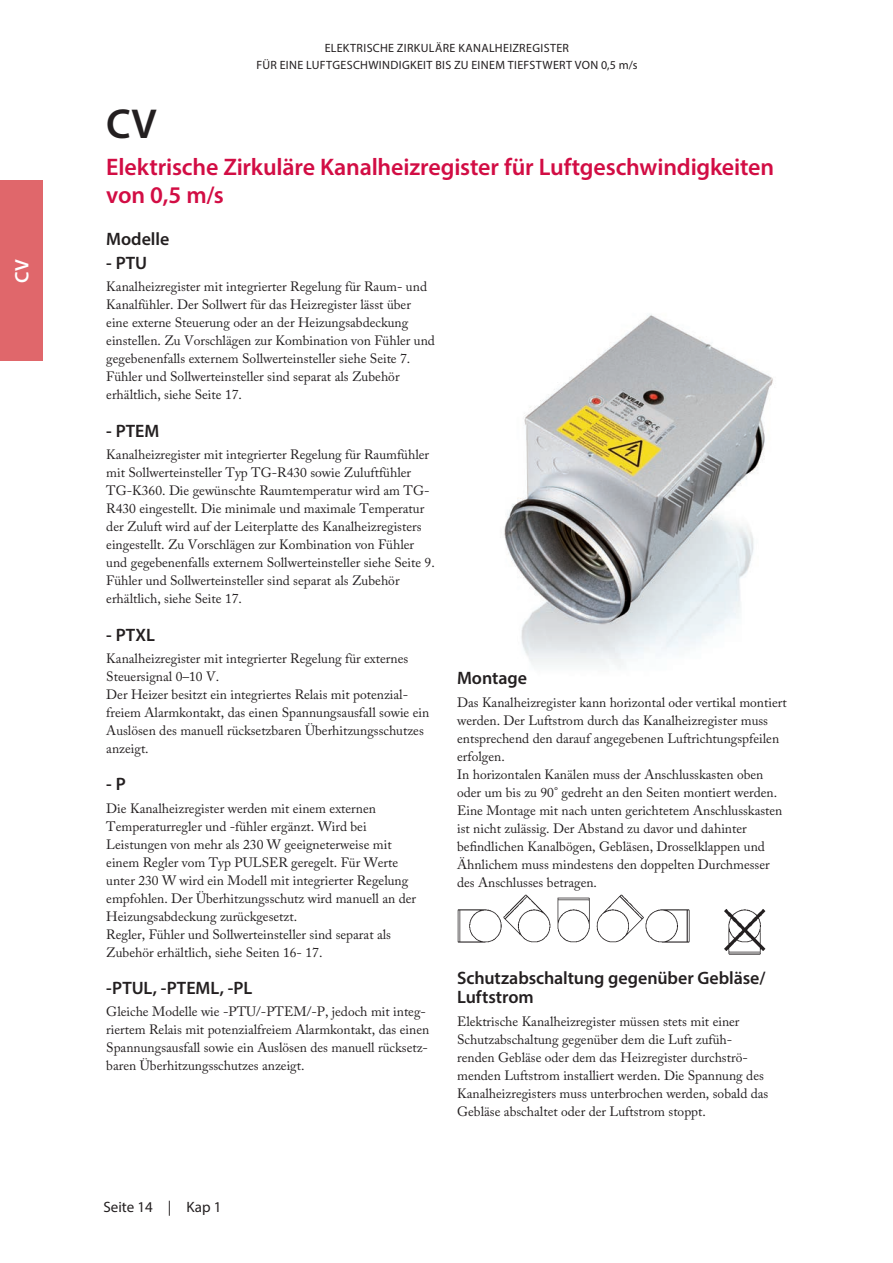
<style>
.page{position:relative;width:893px;height:1263px;background:#fff}
.page>*{position:absolute;margin:0;border:0;box-sizing:border-box;transform-origin:0 0}
.Rubrik_-_Svart{font:600 42px "Myriad Pro";color:#231f20}
.Mell2_-_Svart{font:600 24px "Myriad Pro";letter-spacing:-.005em;color:#d20d44}
.t1{font:600 19.5px "Myriad Pro";color:#fff}
.Mell_-_Svart{font:600 18px/19.5px "Myriad Pro";letter-spacing:-.005em;color:#231f20}
.t2{font:15px "Myriad Pro";color:#231f20}
.bröd{font:13.5px/18px "Adobe Caslon Pro";color:#231f20}
.TOP{font:12px "Myriad Pro";letter-spacing:.03em;color:#231f20}
</style>
<div class="page">
<img style="left:504px;top:314px;width:269px;height:354px">
<img style="left:457px;top:894px;width:308px;height:60px">
<div style="left:0;top:181px;width:43px;height:180px;background:#e0676b"></div>
<h3 class="t1" style="left:10px;top:283px;width:25px;rotate:-90deg">CV</h3>
<p class="TOP" style="left:325px;top:40px;width:246px">ELEKTRISCHE ZIRKULÄRE KANALHEIZREGISTER</p>
<p class="TOP" style="left:256px;top:57px;width:383px">FÜR EINE LUFTGESCHWINDIGKEIT BIS ZU EINEM TIEFSTWERT VON 0,5 m/s</p>
<p class="Rubrik_-_Svart" style="left:106px;top:97px;width:52px">CV</p>
<p class="Mell2_-_Svart" style="left:106px;top:151px;width:669px">Elektrische Zirkuläre Kanalheizregister für Luftgeschwindigkeiten</p>
<p class="Mell2_-_Svart" style="left:106px;top:179px;width:119px">von 0,5 m/s</p>
<p class="Mell_-_Svart" style="left:106px;top:229px;width:64px">Modelle</p>
<p class="Mell_-_Svart" style="left:106px;top:253px;width:42px">- PTU</p>
<p class="bröd" style="left:106px;top:278px;width:330px">Kanalheizregister mit integrierter Regelung für Raum- und Kanalfühler. Der Sollwert für das Heizregister lässt über eine externe Steuerung oder an der Heizungsabdeckung einstellen. Zu Vorschlägen zur Kombination von Fühler und gegebenenfalls externem Sollwerteinsteller siehe Seite 7.</p>
<p class="bröd" style="left:106px;top:368px;width:295px">Fühler und Sollwerteinsteller sind separat als Zubehör erhältlich, siehe Seite 17.</p>
<p class="Mell_-_Svart" style="left:106px;top:421px;width:55px">- PTEM</p>
<p class="bröd" style="left:106px;top:445px;width:330px">Kanalheizregister mit integrierter Regelung für Raumfühler mit Sollwerteinsteller Typ TG-R430 sowie Zuluftfühler TG-K360. Die gewünschte Raumtemperatur wird am TG-R430 eingestellt. Die minimale und maximale Temperatur der Zuluft wird auf der Leiterplatte des Kanalheizregisters eingestellt. Zu Vorschlägen zur Kombination von Fühler und gegebenenfalls externem Sollwerteinsteller siehe Seite 9.<br>Fühler und Sollwerteinsteller sind separat als Zubehör erhältlich, siehe Seite 17.</p>
<p class="Mell_-_Svart" style="left:106px;top:624px;width:50px">- PTXL</p>
<p class="bröd" style="left:106px;top:649px;width:325px">Kanalheizregister mit integrierter Regelung für externes Steuersignal 0–10 V.<br>Der Heizer besitzt ein integriertes Relais mit potenzial&shy;freiem Alarmkontakt, das einen Spannungsausfall sowie ein Auslösen des manuell rücksetzbaren Überhitzungsschutzes anzeigt.</p>
<p class="Mell_-_Svart" style="left:106px;top:774px;width:21px">- P</p>
<p class="bröd" style="left:106px;top:799px;width:311px">Die Kanalheizregister werden mit einem externen Temperaturregler und -fühler ergänzt. Wird bei Leistungen von mehr als 230 W geeigneterweise mit einem Regler vom Typ PULSER geregelt. Für Werte unter 230 W wird ein Modell mit integrierter Regelung empfohlen. Der Überhitzungsschutz wird manuell an der Heizungsabdeckung zurückgesetzt.<br>Regler, Fühler und Sollwerteinsteller sind separat als Zubehör erhältlich, siehe Seiten 16- 17.</p>
<p class="Mell_-_Svart" style="left:106px;top:978px;width:147px">-PTUL, -PTEML, -PL</p>
<p class="bröd" style="left:106px;top:1003px;width:324px">Gleiche Modelle wie -PTU/-PTEM/-P, jedoch mit integ&shy;riertem Relais mit potenzialfreiem Alarmkontakt, das einen Spannungsausfall sowie ein Auslösen des manuell rücksetz&shy;baren Überhitzungsschutzes anzeigt.</p>
<p class="Mell_-_Svart" style="left:457px;top:668px;width:71px">Montage</p>
<p class="bröd" style="left:457px;top:693px;width:331px">Das Kanalheizregister kann horizontal oder vertikal montiert werden. Der Luftstrom durch das Kanalheizregister muss entsprechend den darauf angegebenen Luftrichtungspfeilen erfolgen.</p>
<p class="bröd" style="left:457px;top:765px;width:327px">In horizontalen Kanälen muss der Anschlusskasten oben oder um bis zu 90° gedreht an den Seiten montiert werden.<br>Eine Montage mit nach unten gerichtetem Anschlusskasten ist nicht zulässig. Der Abstand zu davor und dahinter befindlichen Kanalbögen, Gebläsen, Drosselklappen und Ähnlichem muss mindestens den doppelten Durchmesser des Anschlusses betragen.</p>
<p class="Mell_-_Svart" style="left:457px;top:968px;width:310px">Schutzabschaltung gegenüber Gebläse/<br>Luftstrom</p>
<p class="bröd" style="left:457px;top:1012px;width:313px">Elektrische Kanalheizregister müssen stets mit einer Schutzabschaltung gegenüber dem die Luft zufüh&shy;renden Gebläse oder dem das Heizregister durchströ&shy;menden Luftstrom installiert werden. Die Spannung des Kanalheizregisters muss unterbrochen werden, sobald das Gebläse abschaltet oder der Luftstrom stoppt.</p>
<p class="t2" style="left:103px;top:1198px;width:120px">Seite 14 | Kap 1</p>
</div>
